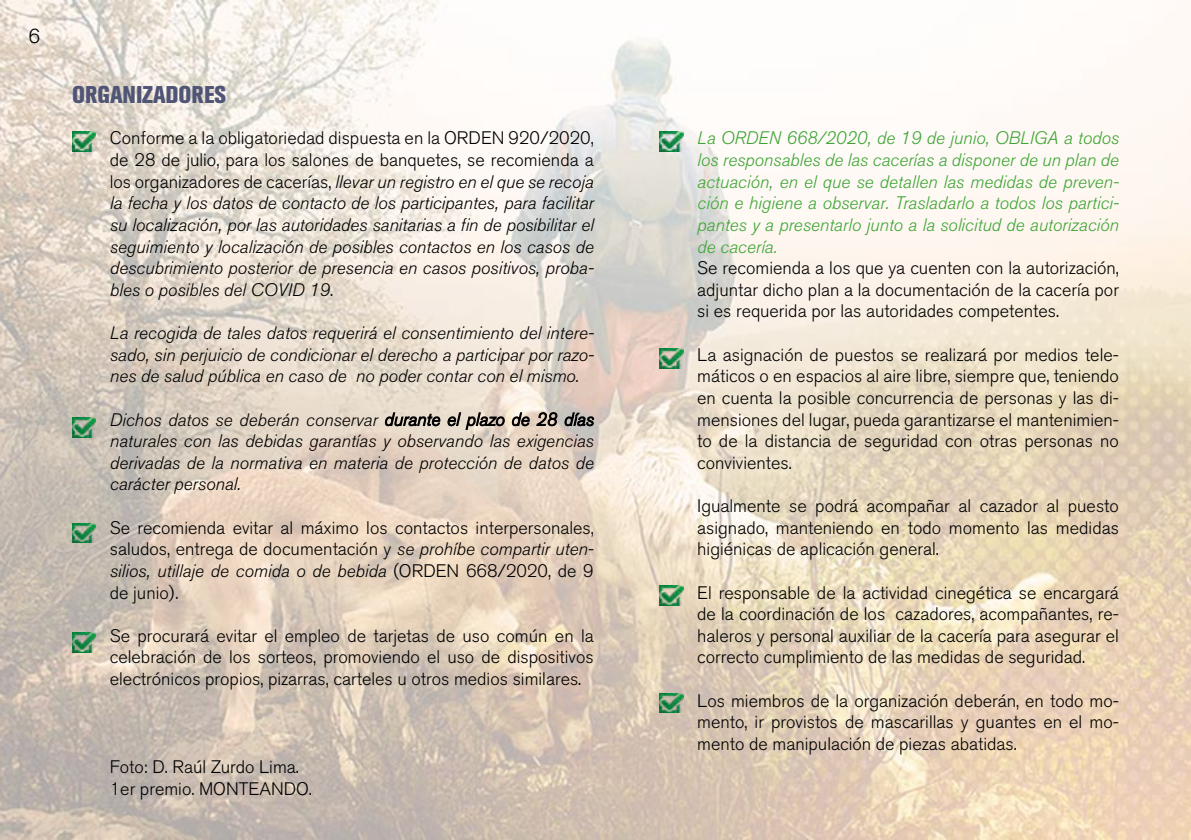
<style>
.page{position:relative;width:1191px;height:840px;background:#fff}
.page>*{position:absolute;margin:0;border:0;box-sizing:border-box;transform-origin:0 0}
.t1{font:800 condensed 24px "Akzidenz Grotesk BQ";color:#505576}
.t2{font:300 20px "Akzidenz Grotesk BQ";color:#000}
.t3{font:300 18px/21.6px "Akzidenz Grotesk BQ";color:#000;text-align:justify}
.t4{font:italic 300 18px/21.6px "Akzidenz Grotesk BQ";color:#000;text-align:justify}
.t5{font:italic 300 18px/21.6px "Akzidenz Grotesk BQ";color:#3fa535;text-align:justify}
.s1{font-style:normal}
.s2{font-style:italic}
</style>
<div class="page">
<img style="left:0;top:0;width:1191px;height:838px">
<img style="left:72px;top:132px;width:24px;height:19px">
<img style="left:72px;top:417px;width:24px;height:20px">
<img style="left:659px;top:132px;width:24px;height:19px">
<img style="left:659px;top:348px;width:24px;height:20px">
<img style="left:659px;top:585px;width:24px;height:19px">
<img style="left:659px;top:692px;width:24px;height:20px">
<img style="left:72px;top:523px;width:24px;height:19px">
<img style="left:72px;top:632px;width:24px;height:20px">
<p class="t2" style="left:28px;top:24px;width:13px">6</p>
<h1 class="t1" style="left:72px;top:81px;width:156px">ORGANIZADORES</h1>
<p class="t4" style="left:110px;top:127px;width:485px"><span class="s1">Conforme a la obligatoriedad dispuesta en la ORDEN 920/2020, de 28 de julio, para los salones de banquetes, se recomienda a los organizadores de cacerías,</span> llevar un registro en el que se recoja la fecha y los datos de contacto de los participantes, para facilitar su localización, por las autoridades sanitarias a fin de posibilitar el seguimiento y localización de posibles contactos en los casos de descubrimiento posterior de presencia en casos positivos, proba&shy;bles o posibles del COVID 19<span class="s1">.</span></p>
<p class="t4" style="left:110px;top:322px;width:485px">La recogida de tales datos requerirá el consentimiento del intere&shy;sado, sin perjuicio de condicionar el derecho a participar por razo&shy;nes de salud pública en caso de no poder contar con el mismo.</p>
<p class="t4" style="left:110px;top:408px;width:485px">Dichos datos se deberán conservar durante el plazo de 28 días naturales con las debidas garantías y observando las exigencias derivadas de la normativa en materia de protección de datos de carácter personal.</p>
<p class="t3" style="left:110px;top:516px;width:485px">Se recomienda evitar al máximo los contactos interpersonales, saludos, entrega de documentación y <span class="s2">se prohíbe compartir uten&shy;silios, utillaje de comida o de bebida</span> (ORDEN 668/2020, de 9 de junio).</p>
<p class="t3" style="left:110px;top:624px;width:485px">Se procurará evitar el empleo de tarjetas de uso común en la celebración de los sorteos, promoviendo el uso de dispositivos electrónicos propios, pizarras, carteles u otros medios similares.</p>
<p class="t3" style="left:110px;top:755px;width:204px">Foto: D. Raúl Zurdo Lima.<br>1er premio. MONTEANDO.</p>
<p class="t5" style="left:697px;top:127px;width:423px">La ORDEN 668/2020, de 19 de junio, OBLIGA a todos los responsables de las cacerías a disponer de un plan de actuación, en el que se detallen las medidas de preven&shy;ción e higiene a observar. Trasladarlo a todos los partici&shy;pantes y a presentarlo junto a la solicitud de autorización de cacería.</p>
<p class="t3" style="left:697px;top:257px;width:423px">Se recomienda a los que ya cuenten con la autorización, adjuntar dicho plan a la documentación de la cacería por si es requerida por las autoridades competentes.</p>
<p class="t3" style="left:697px;top:344px;width:423px">La asignación de puestos se realizará por medios tele&shy;máticos o en espacios al aire libre, siempre que, teniendo en cuenta la posible concurrencia de personas y las di&shy;mensiones del lugar, pueda garantizarse el mantenimien&shy;to de la distancia de seguridad con otras personas no convivientes.</p>
<p class="t3" style="left:697px;top:495px;width:423px">Igualmente se podrá acompañar al cazador al puesto asignado, manteniendo en todo momento las medidas higiénicas de aplicación general.</p>
<p class="t3" style="left:697px;top:581px;width:423px">El responsable de la actividad cinegética se encargará de la coordinación de los cazadores, acompañantes, re&shy;haleros y personal auxiliar de la cacería para asegurar el correcto cumplimiento de las medidas de seguridad.</p>
<p class="t3" style="left:697px;top:689px;width:423px">Los miembros de la organización deberán, en todo mo&shy;mento, ir provistos de mascarillas y guantes en el mo&shy;mento de manipulación de piezas abatidas.</p>
</div>
